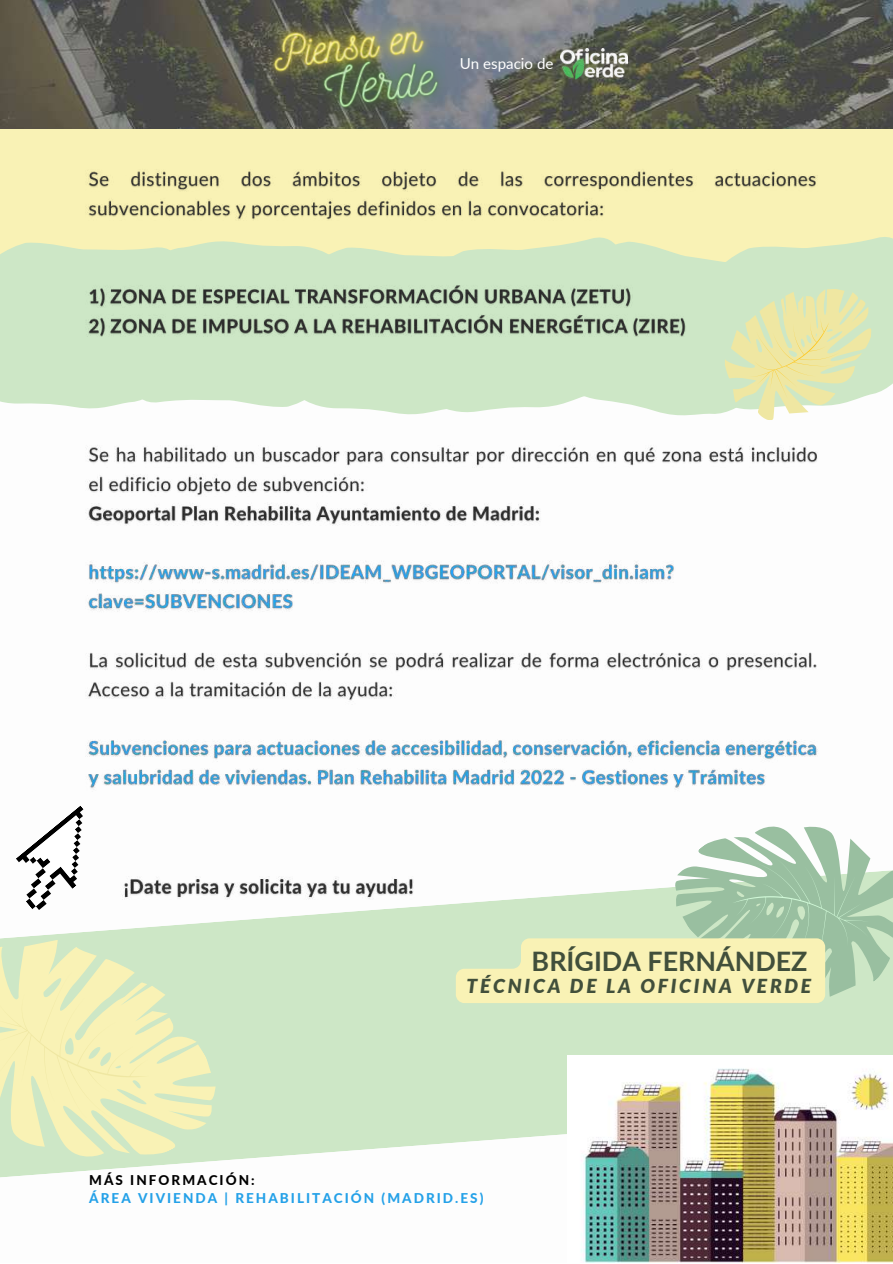
<style>
.page{position:relative;width:893px;height:1264px;background:#fff}
.page>*{position:absolute;margin:0;border:0;box-sizing:border-box;transform-origin:0 0}
.t1{font:700 26.85px "Lato";color:#414f3b}
.t2{font:italic 900 19.35px "Lato";letter-spacing:.14em;color:#414f3b}
.t3{font:15.15px "Lato";color:#fff}
.t4{font:800 13.5px "Lato";letter-spacing:.15em;color:#24a1e8}
.t5{font:800 13.5px "Lato";letter-spacing:.15em;color:#000}
</style>
<div class="page">
<div style="left:0;top:0;width:892px;height:374px;background:#f9f2b5"></div>
<div style="left:0;top:242px;width:96px;height:167px;background:#cde7c6"></div>
<svg style="left:96px;top:341px;width:169px;height:68px;background:#d1e9cb"></svg>
<img style="left:1px;top:0;width:891px;height:128px">
<img style="left:560px;top:48px;width:67px;height:32px">
<svg style="left:236px;top:903px;width:656px;height:257px;background:#d0e8ca"></svg>
<div style="left:654px;top:870px;width:238px;height:180px;background:#cde7c6"></div>
<svg style="left:0;top:920px;width:236px;height:258px;fill:#cde7c6"></svg>
<svg style="left:0;top:950px;width:164px;height:207px;background:#eceeb9"></svg>
<svg style="left:265px;top:341px;width:139px;height:73px;background:#d1e8ca"></svg>
<div style="left:404px;top:341px;width:125px;height:74px;background:#cde7c6"></div>
<svg style="left:529px;top:341px;width:158px;height:75px;background:#d3eacd"></svg>
<img style="left:86px;top:171px;width:732px;height:170px">
<svg style="left:687px;top:208px;width:205px;height:207px;fill:#cde7c6"></svg>
<svg style="left:722px;top:285px;width:151px;height:135px;background:#e2e8b8"></svg>
<svg style="left:16px;top:805px;width:68px;height:105px"></svg>
<img style="left:567px;top:1055px;width:325px;height:207px">
<img style="left:87px;top:445px;width:731px;height:345px">
<img style="left:214px;top:0;width:41px;height:129px">
<img style="left:255px;top:0;width:252px;height:184px">
<svg style="left:456px;top:826px;width:435px;height:177px"></svg>
<img style="left:122px;top:876px;width:292px;height:24px">
<p class="t3" style="left:460px;top:54px;width:95px">Un espacio de</p>
<h1 class="t1" style="left:531px;top:944px;width:277px">BRÍGIDA FERNÁNDEZ</h1>
<h2 class="t2" style="left:466px;top:974px;width:346px">TÉCNICA DE LA OFICINA VERDE</h2>
<p class="t5" style="left:89px;top:1171px;width:167px">MÁS INFORMACIÓN:</p>
<p class="t4" style="left:89px;top:1189px;width:395px">ÁREA VIVIENDA | REHABILITACIÓN (MADRID.ES)</p>
</div>
